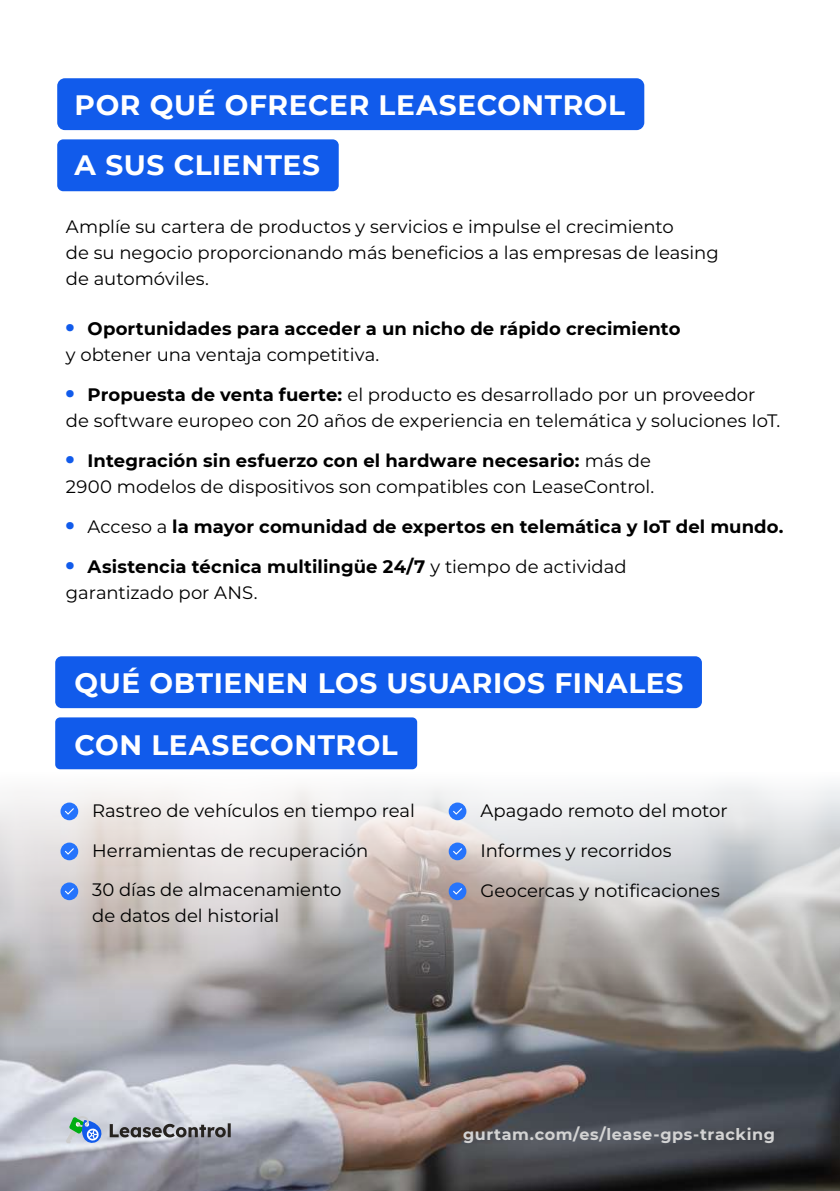
<style>
.page{position:relative;width:840px;height:1191px;background:#fff}
.page>*{position:absolute;margin:0;border:0;box-sizing:border-box;transform-origin:0 0}
.t1{font:700 28px/60px "Montserrat";letter-spacing:.02em;color:#fff}
.t2{font:18px/26px "Montserrat";color:#000}
.t3{font:700 18px/26px "Montserrat";letter-spacing:.005em;color:#000}
.t4{font:700 16px "Montserrat";letter-spacing:.035em;color:#d3d3d3}
.s1{font-weight:400}
.s2{font-weight:700}
</style>
<div class="page">
<img style="left:0;top:1034px;width:839px;height:157px">
<img style="left:0;top:656px;width:839px;height:378px">
<div style="left:57px;top:139px;width:281px;height:52px;background:#115beb;border-radius:6px"></div>
<div style="left:57px;top:78px;width:587px;height:52px;background:#115beb;border-radius:8px"></div>
<svg style="left:110px;top:1123px;width:120px;height:14px;background:#848489"></svg>
<svg style="left:66px;top:1116px;width:37px;height:28px"></svg>
<div style="left:55px;top:656px;width:646px;height:52px;background:#115beb;border-radius:7px"></div>
<div style="left:55px;top:717px;width:362px;height:52px;background:#115beb;border-radius:5px"></div>
<div style="left:448px;top:802px;width:18px;height:18px;background:#2674fc;border-radius:50%"></div>
<svg style="left:453px;top:808px;width:9px;height:6px"></svg>
<div style="left:448px;top:842px;width:18px;height:18px;background:#2674fc;border-radius:50%"></div>
<svg style="left:453px;top:848px;width:9px;height:6px"></svg>
<div style="left:448px;top:882px;width:18px;height:18px;background:#2674fc;border-radius:50%"></div>
<svg style="left:453px;top:888px;width:9px;height:6px"></svg>
<div style="left:60px;top:802px;width:18px;height:18px;background:#2674fc;border-radius:50%"></div>
<svg style="left:65px;top:808px;width:9px;height:6px"></svg>
<div style="left:60px;top:842px;width:18px;height:18px;background:#2674fc;border-radius:50%"></div>
<svg style="left:65px;top:848px;width:9px;height:6px"></svg>
<div style="left:60px;top:882px;width:18px;height:18px;background:#2674fc;border-radius:50%"></div>
<svg style="left:65px;top:888px;width:9px;height:6px"></svg>
<h1 class="t1" style="left:74px;top:74px;width:551px">POR QUÉ OFRECER LEASECONTROL<br>A SUS CLIENTES</h1>
<p class="t2" style="left:66px;top:214px;width:654px">Amplíe su cartera de productos y servicios e impulse el crecimiento<br>de su negocio proporcionando más beneficios a las empresas de leasing de automóviles.</p>
<p class="t3" style="left:66px;top:315px;width:616px"><sup>.</sup> Oportunidades para acceder a un nicho de rápido crecimiento <span class="s1">y obtener una ventaja competitiva.</span></p>
<p class="t2" style="left:66px;top:381px;width:715px"><sup>.</sup> <span class="s2">Propuesta de venta fuerte:</span> el producto es desarrollado por un proveedor de software europeo con 20 años de experiencia en telemática y soluciones IoT.</p>
<p class="t2" style="left:66px;top:447px;width:589px"><sup>.</sup> <span class="s2">Integración sin esfuerzo con el hardware necesario:</span> más de<br>2900 modelos de dispositivos son compatibles con LeaseControl.</p>
<p class="t3" style="left:66px;top:513px;width:718px"><sup>.</sup> <span class="s1">Acceso a</span> la mayor comunidad de expertos en telemática y IoT del mundo.</p>
<p class="t2" style="left:66px;top:553px;width:562px"><sup>.</sup> <span class="s2">Asistencia técnica multilingüe 24/7</span> y tiempo de actividad garantizado por ANS.</p>
<h1 class="t1" style="left:74px;top:651px;width:610px;line-height:61.2px">QUÉ OBTIENEN LOS USUARIOS FINALES<br>CON LEASECONTROL</h1>
<p class="t2" style="left:92px;top:797px;width:324px">Rastreo de vehículos en tiempo real</p>
<p class="t2" style="left:92px;top:836px;width:277px">Herramientas de recuperación</p>
<p class="t2" style="left:92px;top:876px;width:250px">30 días de almacenamiento de datos del historial</p>
<p class="t2" style="left:480px;top:797px;width:248px">Apagado remoto del motor</p>
<p class="t2" style="left:480px;top:836px;width:192px">Informes y recorridos</p>
<p class="t2" style="left:480px;top:876px;width:241px">Geocercas y notificaciones</p>
<p class="t4" style="left:463px;top:1122px;width:313px">gurtam.com/es/lease-gps-tracking</p>
</div>
